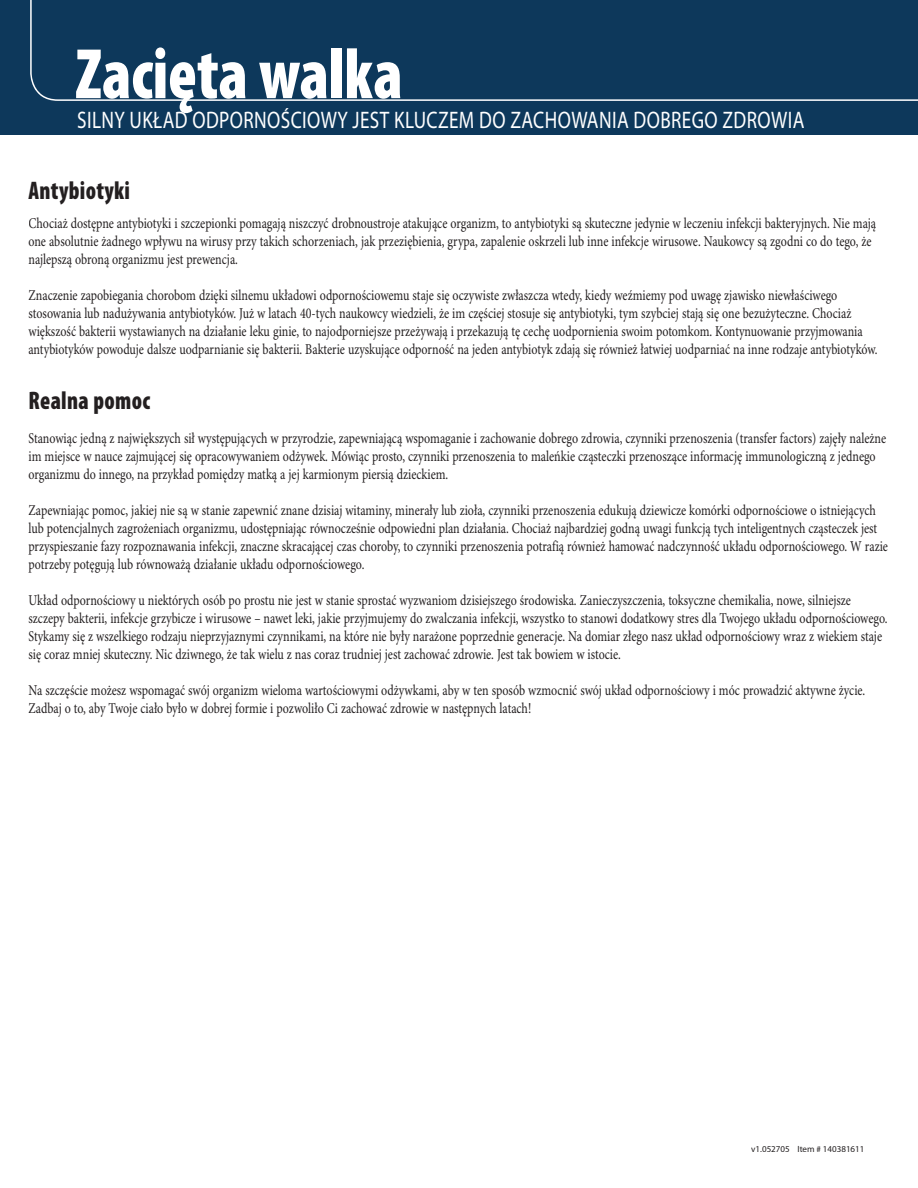
<style>
.page{position:relative;width:918px;height:1188px;background:#fff}
.page>*{position:absolute;margin:0;border:0;box-sizing:border-box;transform-origin:0 0}
.t1{font:900 condensed 72px "Myriad Pro";color:#fff;scale:.9 1}
.t2{font:900 condensed 25.5px "Myriad Pro";letter-spacing:.015em;color:#231f20;scale:.9 1}
.t3{font:24px "Myriad Pro";letter-spacing:.02em;color:#fff;scale:.8 1}
.t4{font:15px/18px "Minion Pro";color:#231f20;scale:.8 1}
.t5{font:9px "Myriad Pro";color:#231f20}
</style>
<div class="page">
<div style="left:0;top:0;width:918px;height:135px;background:#0d385b"></div>
<svg style="left:30px;top:0;width:888px;height:101px"></svg>
<h1 class="t1" style="left:76px;top:34px;width:365px">Zacięta walka</h1>
<h3 class="t3" style="left:77px;top:107px;width:911px">SILNY UKŁAD ODPORNOŚCIOWY JEST KLUCZEM DO ZACHOWANIA DOBREGO ZDROWIA</h3>
<h2 class="t2" style="left:28px;top:176px;width:114px">Antybiotyki</h2>
<p class="t4" style="left:28px;top:214px;width:1061px">Chociaż dostępne antybiotyki i szczepionki pomagają niszczyć drobnoustroje atakujące organizm, to antybiotyki są skuteczne jedynie w leczeniu infekcji bakteryjnych. Nie mają one absolutnie żadnego wpływu na wirusy przy takich schorzeniach, jak przeziębienia, grypa, zapalenie oskrzeli lub inne infekcje wirusowe. Naukowcy są zgodni co do tego, że najlepszą obroną organizmu jest prewencja.</p>
<p class="t4" style="left:28px;top:286px;width:1063px">Znaczenie zapobiegania chorobom dzięki silnemu układowi odpornościowemu staje się oczywiste zwłaszcza wtedy, kiedy weźmiemy pod uwagę zjawisko niewłaściwego stosowania lub nadużywania antybiotyków. Już w latach 40-tych naukowcy wiedzieli, że im częściej stosuje się antybiotyki, tym szybciej stają się one bezużyteczne. Chociaż większość bakterii wystawianych na działanie leku ginie, to najodporniejsze przeżywają i przekazują tę cechę uodpornienia swoim potomkom. Kontynuowanie przyjmowania antybiotyków powoduje dalsze uodparnianie się bakterii. Bakterie uzyskujące odporność na jeden antybiotyk zdają się również łatwiej uodparniać na inne rodzaje antybiotyków.</p>
<h2 class="t2" style="left:28px;top:386px;width:137px">Realna pomoc</h2>
<p class="t4" style="left:28px;top:430px;width:1074px">Stanowiąc jedną z największych sił występujących w przyrodzie, zapewniającą wspomaganie i zachowanie dobrego zdrowia, czynniki przenoszenia (transfer factors) zajęły należne im miejsce w nauce zajmującej się opracowywaniem odżywek. Mówiąc prosto, czynniki przenoszenia to maleńkie cząsteczki przenoszące informację immunologiczną z jednego organizmu do innego, na przykład pomiędzy matką a jej karmionym piersią dzieckiem.</p>
<p class="t4" style="left:28px;top:502px;width:1076px">Zapewniając pomoc, jakiej nie są w stanie zapewnić znane dzisiaj witaminy, minerały lub zioła, czynniki przenoszenia edukują dziewicze komórki odpornościowe o istniejących lub potencjalnych zagrożeniach organizmu, udostępniając równocześnie odpowiedni plan działania. Chociaż najbardziej godną uwagi funkcją tych inteligentnych cząsteczek jest przyspieszanie fazy rozpoznawania infekcji, znaczne skracającej czas choroby, to czynniki przenoszenia potrafią również hamować nadczynność układu odpornościowego. W razie potrzeby potęgują lub równoważą działanie układu odpornościowego.</p>
<p class="t4" style="left:28px;top:592px;width:1075px">Układ odpornościowy u niektórych osób po prostu nie jest w stanie sprostać wyzwaniom dzisiejszego środowiska. Zanieczyszczenia, toksyczne chemikalia, nowe, silniejsze szczepy bakterii, infekcje grzybicze i wirusowe – nawet leki, jakie przyjmujemy do zwalczania infekcji, wszystko to stanowi dodatkowy stres dla Twojego układu odpornościowego.<br>Stykamy się z wszelkiego rodzaju nieprzyjaznymi czynnikami, na które nie były narażone poprzednie generacje. Na domiar złego nasz układ odpornościowy wraz z wiekiem staje się coraz mniej skuteczny. Nic dziwnego, że tak wielu z nas coraz trudniej jest zachować zdrowie. Jest tak bowiem w istocie.</p>
<p class="t4" style="left:28px;top:682px;width:1048px">Na szczęście możesz wspomagać swój organizm wieloma wartościowymi odżywkami, aby w ten sposób wzmocnić swój układ odpornościowy i móc prowadzić aktywne życie.<br>Zadbaj o to, aby Twoje ciało było w dobrej formie i pozwoliło Ci zachować zdrowie w następnych latach!</p>
<p class="t5" style="left:751px;top:1144px;width:115px">v1.052705 Item # 140381611</p>
</div>
